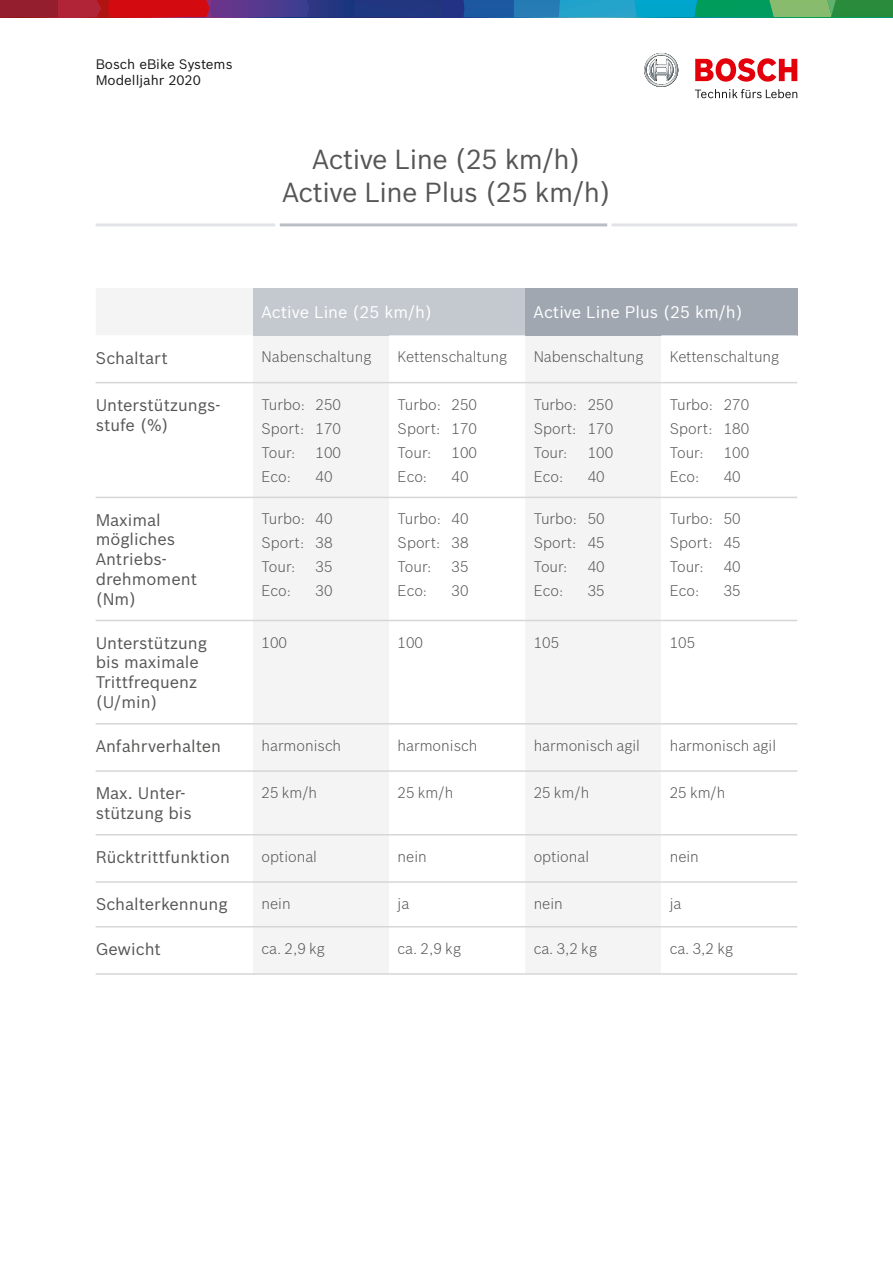
<style>
.page{position:relative;width:893px;height:1263px;background:#fff}
.page>*{position:absolute;margin:0;border:0;box-sizing:border-box;transform-origin:0 0}
.t1{font:27px/33px "Bosch Sans";letter-spacing:-.02em;color:#565655;text-align:center}
.t2{font:16.5px/19.8px "Bosch Sans";color:#565655}
.t3{font:16.5px "Bosch Sans";color:#fff}
.t4{font:300 15px/24px "Bosch Sans";color:#565655;text-align:justify}
.t5{font:13.5px/16.2px "Bosch Sans";color:#181716}
</style>
<div class="page">
<div style="left:0;top:0;width:58px;height:17px;background:#941e2e"></div>
<svg style="left:58px;top:0;width:835px;height:17px;background:#486077"></svg>
<svg style="left:644px;top:53px;width:34px;height:34px"></svg>
<svg style="left:695px;top:89px;width:102px;height:9px"></svg>
<svg style="left:695px;top:58px;width:102px;height:24px"></svg>
<div style="left:253px;top:288px;width:272px;height:47px;background:#c4c9cf"></div>
<div style="left:525px;top:288px;width:272px;height:47px;background:#a0a7b1"></div>
<svg style="left:96px;top:335px;width:701px;height:638px"></svg>
<hr style="left:96px;top:382px;width:157px;height:1px;background:#d5d6d6">
<hr style="left:253px;top:382px;width:136px;height:1px;background:#d5d6d6">
<hr style="left:389px;top:382px;width:136px;height:1px;background:#d5d6d6">
<hr style="left:525px;top:382px;width:136px;height:1px;background:#d5d6d6">
<hr style="left:661px;top:382px;width:136px;height:1px;background:#d5d6d6">
<hr style="left:96px;top:497px;width:157px;height:1px;background:#d5d6d6">
<hr style="left:253px;top:497px;width:136px;height:1px;background:#d5d6d6">
<hr style="left:389px;top:497px;width:136px;height:1px;background:#d5d6d6">
<hr style="left:525px;top:497px;width:136px;height:1px;background:#d5d6d6">
<hr style="left:661px;top:497px;width:136px;height:1px;background:#d5d6d6">
<hr style="left:96px;top:620px;width:157px;height:1px;background:#d5d6d6">
<hr style="left:253px;top:620px;width:136px;height:1px;background:#d5d6d6">
<hr style="left:389px;top:620px;width:136px;height:1px;background:#d5d6d6">
<hr style="left:525px;top:620px;width:136px;height:1px;background:#d5d6d6">
<hr style="left:661px;top:620px;width:136px;height:1px;background:#d5d6d6">
<hr style="left:96px;top:723px;width:157px;height:1px;background:#d5d6d6">
<hr style="left:253px;top:723px;width:136px;height:1px;background:#d5d6d6">
<hr style="left:389px;top:723px;width:136px;height:1px;background:#d5d6d6">
<hr style="left:525px;top:723px;width:136px;height:1px;background:#d5d6d6">
<hr style="left:661px;top:723px;width:136px;height:1px;background:#d5d6d6">
<hr style="left:96px;top:770px;width:157px;height:2px;background:#d5d6d6">
<hr style="left:253px;top:770px;width:136px;height:2px;background:#d5d6d6">
<hr style="left:389px;top:770px;width:136px;height:2px;background:#d5d6d6">
<hr style="left:525px;top:770px;width:136px;height:2px;background:#d5d6d6">
<hr style="left:661px;top:770px;width:136px;height:2px;background:#d5d6d6">
<hr style="left:96px;top:834px;width:157px;height:1px;background:#d5d6d6">
<hr style="left:253px;top:834px;width:136px;height:1px;background:#d5d6d6">
<hr style="left:389px;top:834px;width:136px;height:1px;background:#d5d6d6">
<hr style="left:525px;top:834px;width:136px;height:1px;background:#d5d6d6">
<hr style="left:661px;top:834px;width:136px;height:1px;background:#d5d6d6">
<hr style="left:96px;top:881px;width:157px;height:2px;background:#d5d6d6">
<hr style="left:253px;top:881px;width:136px;height:2px;background:#d5d6d6">
<hr style="left:389px;top:881px;width:136px;height:2px;background:#d5d6d6">
<hr style="left:525px;top:881px;width:136px;height:2px;background:#d5d6d6">
<hr style="left:661px;top:881px;width:136px;height:2px;background:#d5d6d6">
<hr style="left:96px;top:926px;width:157px;height:1px;background:#d5d6d6">
<hr style="left:253px;top:926px;width:136px;height:1px;background:#d5d6d6">
<hr style="left:389px;top:926px;width:136px;height:1px;background:#d5d6d6">
<hr style="left:525px;top:926px;width:136px;height:1px;background:#d5d6d6">
<hr style="left:661px;top:926px;width:136px;height:1px;background:#d5d6d6">
<hr style="left:96px;top:973px;width:157px;height:2px;background:#d5d6d6">
<hr style="left:253px;top:973px;width:136px;height:2px;background:#d5d6d6">
<hr style="left:389px;top:973px;width:136px;height:2px;background:#d5d6d6">
<hr style="left:525px;top:973px;width:136px;height:2px;background:#d5d6d6">
<hr style="left:661px;top:973px;width:136px;height:2px;background:#d5d6d6">
<hr style="left:96px;top:223px;width:179px;height:3px;background:#e2e4e9">
<hr style="left:280px;top:223px;width:327px;height:3px;background:#b9bec6">
<hr style="left:611px;top:223px;width:186px;height:3px;background:#e2e4e9">
<p class="t5" style="left:96px;top:55px;width:138px">Bosch eBike Systems<br>Modelljahr 2020</p>
<h1 class="t1" style="left:282px;top:141px;width:330px">Active Line (25 km/h)<br>Active Line Plus (25 km/h)</h1>
<p class="t3" style="left:261px;top:299px;width:172px">Active Line (25 km/h)</p>
<p class="t3" style="left:534px;top:299px;width:211px">Active Line Plus (25 km/h)</p>
<p class="t2" style="left:96px;top:347px;width:74px">Schaltart</p>
<p class="t4" style="left:261px;top:344px;width:111px">Nabenschaltung</p>
<p class="t4" style="left:398px;top:344px;width:111px">Kettenschaltung</p>
<p class="t4" style="left:534px;top:344px;width:111px">Nabenschaltung</p>
<p class="t4" style="left:670px;top:344px;width:111px">Kettenschaltung</p>
<p class="t2" style="left:96px;top:394px;width:126px">Unterstützungs&shy;stufe (%)</p>
<p class="t4" style="left:261px;top:391px;width:81px">Turbo: 250<br>Sport: 170<br>Tour:</p>
<p class="t4" style="left:398px;top:391px;width:81px">Turbo: 250<br>Sport: 170<br>Tour:</p>
<p class="t4" style="left:534px;top:391px;width:81px">Turbo: 250<br>Sport: 170<br>Tour:</p>
<p class="t4" style="left:670px;top:391px;width:81px">Turbo: 270<br>Sport: 180<br>Tour:</p>
<p class="t4" style="left:315px;top:439px;width:27px">100</p>
<p class="t4" style="left:452px;top:439px;width:27px">100</p>
<p class="t4" style="left:588px;top:439px;width:27px">100</p>
<p class="t4" style="left:724px;top:439px;width:27px">100</p>
<p class="t4" style="left:261px;top:463px;width:31px">Eco:</p>
<p class="t4" style="left:315px;top:463px;width:19px">40</p>
<p class="t4" style="left:398px;top:463px;width:31px">Eco:</p>
<p class="t4" style="left:452px;top:463px;width:19px">40</p>
<p class="t4" style="left:534px;top:463px;width:31px">Eco:</p>
<p class="t4" style="left:588px;top:463px;width:19px">40</p>
<p class="t4" style="left:670px;top:463px;width:31px">Eco:</p>
<p class="t4" style="left:724px;top:463px;width:19px">40</p>
<p class="t2" style="left:96px;top:509px;width:103px">Maximal mögliches<br>Antriebs&shy;drehmoment (Nm)</p>
<p class="t4" style="left:261px;top:506px;width:73px">Turbo: 40<br>Sport: 38<br>Tour:</p>
<p class="t4" style="left:315px;top:554px;width:19px">35</p>
<p class="t4" style="left:261px;top:578px;width:31px">Eco:</p>
<p class="t4" style="left:315px;top:578px;width:19px">30</p>
<p class="t4" style="left:398px;top:506px;width:73px">Turbo: 40<br>Sport: 38<br>Tour:</p>
<p class="t4" style="left:452px;top:554px;width:19px">35</p>
<p class="t4" style="left:534px;top:506px;width:73px">Turbo: 50<br>Sport: 45<br>Tour:</p>
<p class="t4" style="left:588px;top:554px;width:19px">40</p>
<p class="t4" style="left:398px;top:578px;width:31px">Eco:</p>
<p class="t4" style="left:452px;top:578px;width:19px">30</p>
<p class="t4" style="left:534px;top:578px;width:31px">Eco:</p>
<p class="t4" style="left:588px;top:578px;width:19px">35</p>
<p class="t4" style="left:670px;top:506px;width:73px">Turbo: 50<br>Sport: 45<br>Tour:</p>
<p class="t4" style="left:724px;top:554px;width:19px">40</p>
<p class="t4" style="left:670px;top:578px;width:31px">Eco:</p>
<p class="t4" style="left:724px;top:578px;width:19px">35</p>
<p class="t2" style="left:96px;top:632px;width:113px">Unterstützung bis maximale<br>Trittfrequenz (U/min)</p>
<p class="t4" style="left:261px;top:629px;width:27px">100</p>
<p class="t4" style="left:398px;top:629px;width:27px">100</p>
<p class="t4" style="left:534px;top:629px;width:27px">105</p>
<p class="t4" style="left:670px;top:629px;width:27px">105</p>
<p class="t2" style="left:96px;top:735px;width:127px">Anfahrverhalten</p>
<p class="t4" style="left:261px;top:732px;width:81px">harmonisch</p>
<p class="t4" style="left:398px;top:732px;width:81px">harmonisch</p>
<p class="t4" style="left:534px;top:732px;width:108px">harmonisch agil</p>
<p class="t4" style="left:670px;top:732px;width:108px">harmonisch agil</p>
<p class="t2" style="left:96px;top:782px;width:98px">Max. Unter&shy;stützung bis</p>
<p class="t4" style="left:261px;top:780px;width:57px">25 km/h</p>
<p class="t4" style="left:398px;top:780px;width:57px">25 km/h</p>
<p class="t4" style="left:534px;top:780px;width:57px">25 km/h</p>
<p class="t4" style="left:670px;top:780px;width:57px">25 km/h</p>
<p class="t2" style="left:96px;top:846px;width:136px">Rücktrittfunktion</p>
<p class="t4" style="left:261px;top:843px;width:57px">optional</p>
<p class="t4" style="left:398px;top:843px;width:31px">nein</p>
<p class="t4" style="left:534px;top:843px;width:57px">optional</p>
<p class="t4" style="left:670px;top:843px;width:31px">nein</p>
<p class="t2" style="left:96px;top:893px;width:134px">Schalterkennung</p>
<p class="t4" style="left:261px;top:891px;width:31px">nein</p>
<p class="t4" style="left:398px;top:891px;width:13px">ja</p>
<p class="t4" style="left:534px;top:891px;width:31px">nein</p>
<p class="t4" style="left:670px;top:891px;width:13px">ja</p>
<p class="t2" style="left:96px;top:938px;width:67px">Gewicht</p>
<p class="t4" style="left:261px;top:935px;width:65px">ca. 2,9 kg</p>
<p class="t4" style="left:398px;top:935px;width:65px">ca. 2,9 kg</p>
<p class="t4" style="left:534px;top:935px;width:65px">ca. 3,2 kg</p>
<p class="t4" style="left:670px;top:935px;width:65px">ca. 3,2 kg</p>
</div>
